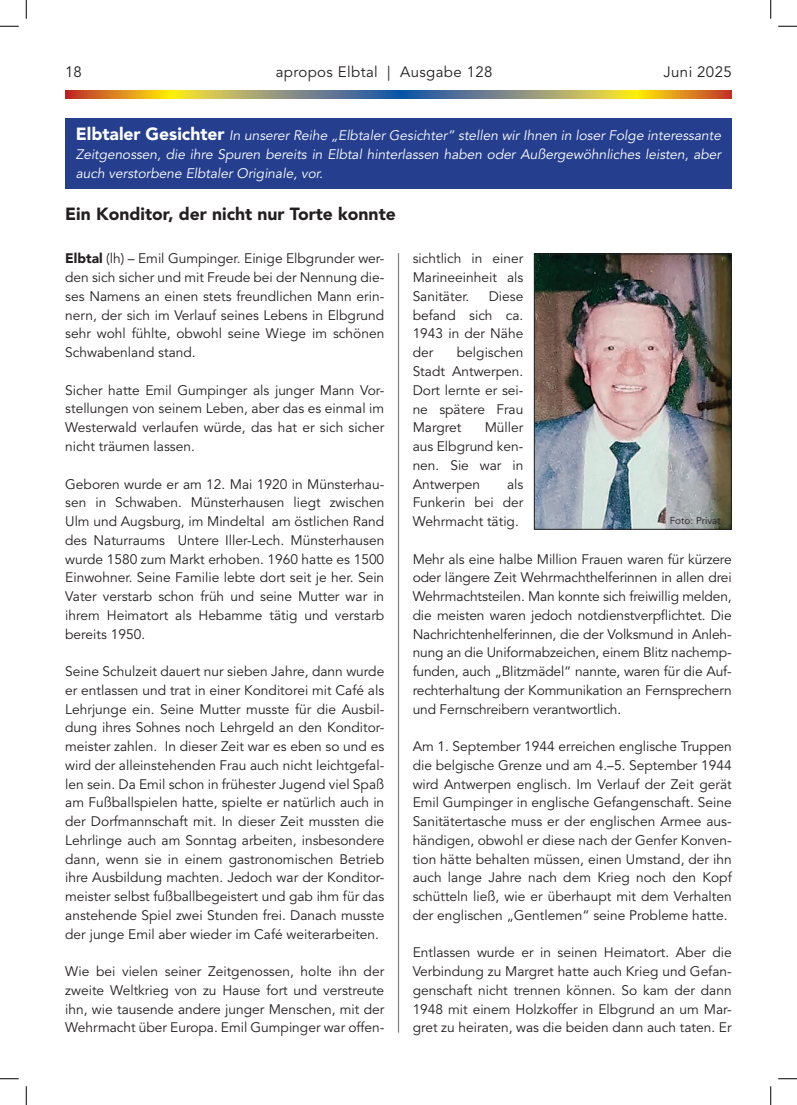
<style>
.page{position:relative;width:797px;height:1105px;background:#fff}
.page>*{position:absolute;margin:0;border:0;box-sizing:border-box;transform-origin:0 0}
.t1{font:900 17.5px "Avenir LT Std";color:#231f20}
.t2{font:15px "Avenir LT Std";letter-spacing:.025em;color:#231f20}
.t3{font:13.75px/18.8px "Avenir LT Std";color:#231f20;text-align:justify}
.t4{font:italic 13.75px/18.8px "Avenir LT Std";color:#fff;text-align:justify}
.t5{font:10px "Avenir LT Std";color:#231f20}
.s1{font-weight:900;font-style:normal;font-size:17.5px}
.s2{font-weight:900}
</style>
<div class="page">
<svg style="left:65px;top:90px;width:666px;height:9px;background:#a3935b"></svg>
<div style="left:65px;top:118px;width:666px;height:71px;background:#253f8e"></div>
<hr style="left:398px;top:253px;width:1px;height:780px;background:#808285">
<img style="left:536px;top:256px;width:193px;height:272px">
<div style="left:534px;top:254px;width:197px;height:276px;border:1px solid #231f20"></div>
<svg style="left:0;top:25px;width:19px;height:2px"></svg>
<svg style="left:778px;top:25px;width:19px;height:2px"></svg>
<svg style="left:0;top:1078px;width:19px;height:1px"></svg>
<svg style="left:778px;top:1078px;width:19px;height:1px"></svg>
<svg style="left:25px;top:0;width:2px;height:19px"></svg>
<svg style="left:25px;top:1086px;width:2px;height:19px"></svg>
<svg style="left:770px;top:0;width:1px;height:19px"></svg>
<svg style="left:770px;top:1086px;width:1px;height:19px"></svg>
<p class="t2" style="left:65px;top:63px;width:18px">18</p>
<p class="t2" style="left:276px;top:63px;width:218px">apropos Elbtal | Ausgabe 128</p>
<p class="t2" style="left:663px;top:63px;width:70px">Juni 2025</p>
<p class="t4" style="left:76px;top:127px;width:646px"><span class="s1">Elbtaler Gesichter</span> In unserer Reihe „Elbtaler Gesichter” stellen wir Ihnen in loser Folge interessante Zeitgenossen, die ihre Spuren bereits in Elbtal hinterlassen haben oder Außergewöhnliches leisten, aber auch verstorbene Elbtaler Originale, vor.</p>
<p class="t1" style="left:65px;top:204px;width:332px">Ein Konditor, der nicht nur Torte konnte</p>
<p class="t3" style="left:65px;top:250px;width:320px"><span class="s2">Elbtal</span> (lh) – Emil Gumpinger. Einige Elbgrunder wer&shy;den sich sicher und mit Freude bei der Nennung die&shy;ses Namens an einen stets freundlichen Mann erin&shy;nern, der sich im Verlauf seines Lebens in Elbgrund sehr wohl fühlte, obwohl seine Wiege im schönen Schwabenland stand.</p>
<p class="t3" style="left:65px;top:381px;width:320px">Sicher hatte Emil Gumpinger als junger Mann Vor&shy;stellungen von seinem Leben, aber das es einmal im Westerwald verlaufen würde, das hat er sich sicher nicht träumen lassen.</p>
<p class="t3" style="left:65px;top:475px;width:320px">Geboren wurde er am 12. Mai 1920 in Münsterhau&shy;sen in Schwaben. Münsterhausen liegt zwischen Ulm und Augsburg, im Mindeltal am östlichen Rand des Naturraums Untere Iller-Lech. Münsterhausen wurde 1580 zum Markt erhoben. 1960 hatte es 1500<br>Einwohner. Seine Familie lebte dort seit je her. Sein Vater verstarb schon früh und seine Mutter war in ihrem Heimatort als Hebamme tätig und verstarb bereits 1950.</p>
<p class="t3" style="left:65px;top:662px;width:320px">Seine Schulzeit dauert nur sieben Jahre, dann wurde er entlassen und trat in einer Konditorei mit Café als Lehrjunge ein. Seine Mutter musste für die Ausbil&shy;dung ihres Sohnes noch Lehrgeld an den Konditor&shy;meister zahlen. In dieser Zeit war es eben so und es wird der alleinstehenden Frau auch nicht leichtgefal&shy;len sein. Da Emil schon in frühester Jugend viel Spaß am Fußballspielen hatte, spielte er natürlich auch in der Dorfmannschaft mit. In dieser Zeit mussten die Lehrlinge auch am Sonntag arbeiten, insbesondere dann, wenn sie in einem gastronomischen Betrieb ihre Ausbildung machten. Jedoch war der Konditor&shy;meister selbst fußballbegeistert und gab ihm für das anstehende Spiel zwei Stunden frei. Danach musste der junge Emil aber wieder im Café weiterarbeiten.</p>
<p class="t3" style="left:65px;top:962px;width:320px">Wie bei vielen seiner Zeitgenossen, holte ihn der zweite Weltkrieg von zu Hause fort und verstreute ihn, wie tausende andere junger Menschen, mit der Wehrmacht über Europa. Emil Gumpinger war offen-</p>
<p class="t3" style="left:412px;top:250px;width:112px">sichtlich in einer Marineeinheit als Sanitäter.</p>
<p class="t3" style="left:412px;top:287px;width:112px;text-indent:76px">Diese befand sich ca.<br>1943 in der Nähe der</p>
<p class="t3" style="left:412px;top:343px;width:112px;text-indent:44px">belgischen Stadt Antwerpen.<br>Dort lernte er sei&shy;ne spätere Frau Margret</p>
<p class="t3" style="left:412px;top:418px;width:112px;text-indent:72px">Müller aus Elbgrund ken&shy;nen. Sie war in Antwerpen</p>
<p class="t3" style="left:412px;top:475px;width:112px;text-indent:94px">als Funkerin bei der Wehrmacht tätig.</p>
<p class="t3" style="left:412px;top:550px;width:320px">Mehr als eine halbe Million Frauen waren für kürzere oder längere Zeit Wehrmachthelferinnen in allen drei Wehrmachtsteilen. Man konnte sich freiwillig melden, die meisten waren jedoch notdienstverpflichtet. Die Nachrichtenhelferinnen, die der Volksmund in Anleh&shy;nung an die Uniformabzeichen, einem Blitz nachemp&shy;funden, auch „Blitzmädel“ nannte, waren für die Auf&shy;rechterhaltung der Kommunikation an Fernsprechern und Fernschreibern verantwortlich.</p>
<p class="t3" style="left:412px;top:737px;width:320px">Am 1. September 1944 erreichen englische Truppen die belgische Grenze und am 4.–5. September 1944 wird Antwerpen englisch. Im Verlauf der Zeit gerät Emil Gumpinger in englische Gefangenschaft. Seine Sanitätertasche muss er der englischen Armee aus&shy;händigen, obwohl er diese nach der Genfer Konven&shy;tion hätte behalten müssen, einen Umstand, der ihn auch lange Jahre nach dem Krieg noch den Kopf schütteln ließ, wie er überhaupt mit dem Verhalten der englischen „Gentlemen“ seine Probleme hatte.</p>
<p class="t3" style="left:412px;top:944px;width:320px">Entlassen wurde er in seinen Heimatort. Aber die Verbindung zu Margret hatte auch Krieg und Gefan&shy;genschaft nicht trennen können. So kam der dann 1948 mit einem Holzkoffer in Elbgrund an um Mar&shy;gret zu heiraten, was die beiden dann auch taten. Er</p>
<p class="t5" style="left:669px;top:514px;width:53px">Foto: Privat</p>
</div>
